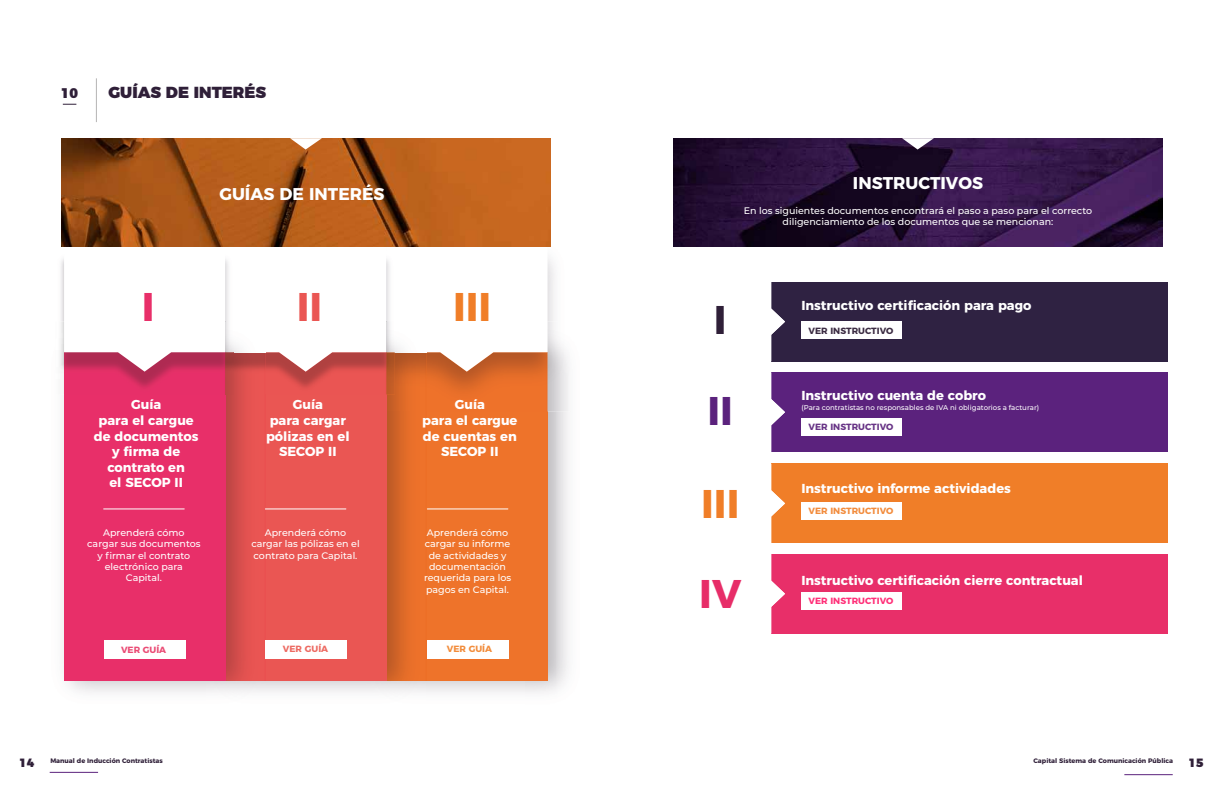
<style>
.page{position:relative;width:1224px;height:792px;background:#fff}
.page>*{position:absolute;margin:0;border:0;box-sizing:border-box;transform-origin:0 0}
.t1{font:700 40px "Montserrat";color:#f07e28}
.t2{font:700 40px "Montserrat";color:#ea5653}
.t3{font:700 40px "Montserrat";color:#e72d68}
.t4{font:700 40px "Montserrat";color:#5b227d}
.t5{font:700 40px "Montserrat";color:#e82f69}
.t6{font:700 40px "Montserrat";color:#2f1f38}
.t7{font:700 17px "Montserrat";color:#fff}
.t8{font:900 16px "Montserrat";color:#2f1f38}
.t9{font:900 14px "Montserrat";color:#2f1f38}
.t10{font:700 13px/15.6px "Montserrat";color:#fff;text-align:center}
.t11{font:900 12px "Montserrat";color:#2f1f38}
.t12{font:500 9.5px/11.4px "Montserrat";color:#fff;text-align:center}
.t13{font:700 9px "Montserrat";color:#ff2f78}
.t14{font:700 9px "Montserrat";color:#f28c3d}
.t15{font:700 9px "Montserrat";color:#683486}
.t16{font:700 9px "Montserrat";color:#3c2c43}
.t17{font:700 9px "Montserrat";color:#ea4c75}
.t18{font:700 9px "Montserrat";color:#ed6a62}
.t19{font:700 9px "Montserrat";color:#f28c3b}
.t20{font:500 7px "Montserrat";color:#fff}
.t21{font:700 6.5px "Montserrat";color:#2f1f38}
</style>
<div class="page">
<img style="left:525px;top:411px;width:31px;height:282px">
<img style="left:76px;top:680px;width:449px;height:13px">
<div style="left:386px;top:352px;width:161px;height:328px;background:#ee732a"></div>
<img style="left:547px;top:235px;width:8px;height:87px">
<img style="left:547px;top:322px;width:23px;height:89px">
<img style="left:386px;top:372px;width:40px;height:308px">
<div style="left:225px;top:352px;width:161px;height:328px;background:#ea5653"></div>
<img style="left:386px;top:372px;width:9px;height:22px">
<img style="left:63px;top:395px;width:13px;height:294px">
<img style="left:225px;top:372px;width:21px;height:308px">
<div style="left:64px;top:352px;width:161px;height:328px;background:#e82f69"></div>
<img style="left:61px;top:259px;width:3px;height:63px">
<img style="left:60px;top:322px;width:4px;height:72px">
<img style="left:225px;top:372px;width:9px;height:22px">
<svg style="left:64px;top:246px;width:483px;height:126px"></svg>
<div style="left:771px;top:554px;width:397px;height:80px;background:#e82f69"></div>
<svg style="left:771px;top:554px;width:14px;height:80px"></svg>
<div style="left:771px;top:282px;width:397px;height:79px;background:#2f2242"></div>
<svg style="left:771px;top:282px;width:14px;height:79px"></svg>
<div style="left:771px;top:372px;width:397px;height:80px;background:#5b227d"></div>
<svg style="left:771px;top:372px;width:14px;height:80px"></svg>
<div style="left:771px;top:464px;width:397px;height:79px;background:#f07e28"></div>
<svg style="left:771px;top:464px;width:14px;height:79px"></svg>
<hr style="left:50px;top:772px;width:48px;height:1px;background:#5b227d">
<hr style="left:1124px;top:774px;width:49px;height:1px;background:#5b227d">
<hr style="left:96px;top:78px;width:1px;height:44px;background:#b5b4b4">
<hr style="left:104px;top:508px;width:80px;height:1px;background:#fff">
<hr style="left:265px;top:508px;width:81px;height:1px;background:#fff">
<hr style="left:427px;top:508px;width:81px;height:1px;background:#fff">
<div style="left:104px;top:640px;width:82px;height:19px;background:#fff"></div>
<div style="left:265px;top:640px;width:82px;height:19px;background:#fff"></div>
<img style="left:62px;top:139px;width:488px;height:107px">
<div style="left:427px;top:640px;width:82px;height:19px;background:#fff"></div>
<svg style="left:290px;top:138px;width:32px;height:12px"></svg>
<svg style="left:63px;top:104px;width:13px;height:1px"></svg>
<div style="left:801px;top:592px;width:101px;height:18px;background:#fff"></div>
<div style="left:801px;top:502px;width:101px;height:18px;background:#fff"></div>
<div style="left:801px;top:418px;width:101px;height:17px;background:#fff"></div>
<div style="left:801px;top:322px;width:101px;height:17px;background:#fff"></div>
<img style="left:674px;top:139px;width:488px;height:107px">
<svg style="left:902px;top:138px;width:32px;height:12px"></svg>
<h3 class="t9" style="left:61px;top:82px;width:19px">10</h3>
<h3 class="t8" style="left:109px;top:79px;width:159px">GUÍAS DE INTERÉS</h3>
<h2 class="t7" style="left:219px;top:180px;width:167px">GUÍAS DE INTERÉS</h2>
<h1 class="t5" style="left:142px;top:274px;width:14px">I</h1>
<h1 class="t2" style="left:297px;top:274px;width:27px">II</h1>
<h1 class="t1" style="left:453px;top:274px;width:40px">III</h1>
<h3 class="t10" style="left:94px;top:396px;width:106px">Guía<br>para el cargue de documentos y firma de contrato en<br>el SECOP II</h3>
<h3 class="t10" style="left:266px;top:396px;width:85px">Guía<br>para cargar pólizas en el<br>SECOP II</h3>
<h3 class="t10" style="left:422px;top:396px;width:97px">Guía<br>para el cargue de cuentas en<br>SECOP II</h3>
<p class="t12" style="left:87px;top:526px;width:115px">Aprenderá cómo cargar sus documentos y firmar el contrato electrónico para<br>Capital.</p>
<p class="t12" style="left:251px;top:526px;width:110px">Aprenderá cómo cargar las pólizas en el contrato para Capital.</p>
<p class="t12" style="left:424px;top:526px;width:89px">Aprenderá cómo cargar su informe de actividades y documentación requerida para los pagos en Capital.</p>
<p class="t17" style="left:121px;top:642px;width:47px">VER GUÍA</p>
<p class="t18" style="left:283px;top:641px;width:47px">VER GUÍA</p>
<p class="t19" style="left:447px;top:641px;width:47px">VER GUÍA</p>
<h2 class="t7" style="left:853px;top:169px;width:132px">INSTRUCTIVOS</h2>
<p class="t12" style="left:744px;top:205px;width:350px">En los siguientes documentos encontrará el paso a paso para el correcto diligenciamiento de los documentos que se mencionan:</p>
<h1 class="t6" style="left:714px;top:287px;width:14px">I</h1>
<h1 class="t4" style="left:708px;top:378px;width:27px">II</h1>
<h3 class="t10" style="left:801px;top:297px;width:232px">Instructivo certificación para pago</h3>
<p class="t16" style="left:809px;top:323px;width:86px">VER INSTRUCTIVO</p>
<h3 class="t10" style="left:801px;top:387px;width:186px">Instructivo cuenta de cobro</h3>
<p class="t20" style="left:801px;top:402px;width:239px">(Para contratistas no responsables de IVA ni obligatorios a facturar)</p>
<p class="t15" style="left:809px;top:419px;width:86px">VER INSTRUCTIVO</p>
<h1 class="t1" style="left:701px;top:471px;width:40px">III</h1>
<h1 class="t3" style="left:699px;top:561px;width:44px">IV</h1>
<h3 class="t10" style="left:801px;top:479px;width:211px">Instructivo informe actividades</h3>
<p class="t14" style="left:809px;top:504px;width:86px">VER INSTRUCTIVO</p>
<h3 class="t10" style="left:801px;top:571px;width:283px">Instructivo certificación cierre contractual</h3>
<p class="t13" style="left:809px;top:593px;width:86px">VER INSTRUCTIVO</p>
<p class="t11" style="left:19px;top:752px;width:16px">14</p>
<p class="t21" style="left:50px;top:756px;width:114px">Manual de Inducción Contratistas</p>
<p class="t21" style="left:1034px;top:756px;width:141px">Capital Sistema de Comunicación Pública</p>
<p class="t11" style="left:1189px;top:752px;width:16px">15</p>
</div>
